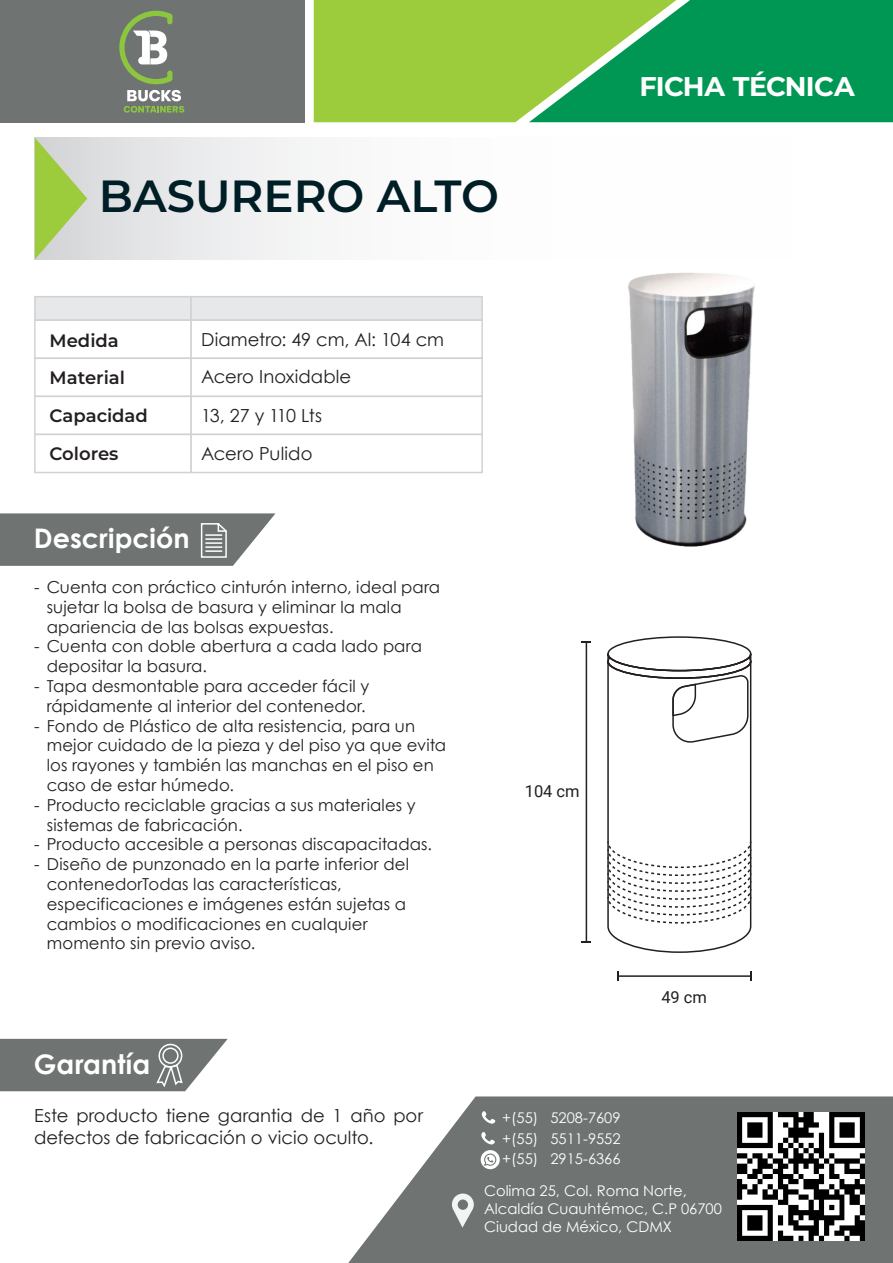
<style>
.page{position:relative;width:893px;height:1263px;background:#fff}
.page>*{position:absolute;margin:0;border:0;box-sizing:border-box;transform-origin:0 0}
.t1{font:100 45px "Montserrat";color:#001e25}
.t2{font:700 27px "Century Gothic";color:#fff}
.t3{font:100 27px "Montserrat";letter-spacing:-.025em;color:#fff}
.t4{font:18px/38px "Century Gothic";letter-spacing:.005em;color:#231f20}
.t5{font:100 18px/38.1px "Montserrat";color:#231f20}
.t6{font:16.5px/19.8px "Century Gothic";letter-spacing:.005em;color:#231f20}
.t7{font:16.5px "Roboto";color:#231f20}
.t8{font:14.7px/20.1px "Century Gothic";color:#fff;text-align:justify}
.s1{color:#fff}
</style>
<div class="page">
<div style="left:0;top:0;width:305px;height:122px;background:#6f7473"></div>
<svg style="left:124px;top:90px;width:60px;height:23px"></svg>
<svg style="left:119px;top:11px;width:53px;height:73px"></svg>
<svg style="left:314px;top:0;width:579px;height:122px;background:#51b24b"></svg>
<svg style="left:348px;top:1096px;width:545px;height:167px;background:#848887"></svg>
<div style="left:34px;top:296px;width:158px;height:25px;background:#e7e8e9;border:2px solid #d1d2d4"></div>
<div style="left:190px;top:296px;width:293px;height:25px;background:#e7e8e9;border:2px solid #d1d2d4"></div>
<div style="left:34px;top:319px;width:158px;height:40px;background:#fff;border:2px solid #d1d2d4"></div>
<div style="left:190px;top:319px;width:293px;height:40px;background:#fff;border:2px solid #d1d2d4"></div>
<div style="left:34px;top:358px;width:158px;height:39px;background:#fff;border:2px solid #d1d2d4"></div>
<div style="left:190px;top:358px;width:293px;height:39px;background:#fff;border:2px solid #d1d2d4"></div>
<div style="left:34px;top:396px;width:158px;height:39px;background:#fff;border:2px solid #d1d2d4"></div>
<div style="left:190px;top:396px;width:293px;height:39px;background:#fff;border:2px solid #d1d2d4"></div>
<div style="left:34px;top:434px;width:158px;height:39px;background:#fff;border:2px solid #d1d2d4"></div>
<div style="left:190px;top:434px;width:293px;height:39px;background:#fff;border:2px solid #d1d2d4"></div>
<div style="left:35px;top:138px;width:847px;height:121px;background:linear-gradient(to right,#e7e7e9,#fff)"></div>
<svg style="left:35px;top:138px;width:52px;height:121px;background:#b9d189"></svg>
<svg style="left:0;top:513px;width:275px;height:53px;background:#7e8281"></svg>
<svg style="left:0;top:1039px;width:228px;height:52px;background:#7e8382"></svg>
<div style="left:159px;top:1044px;width:23px;height:23px;border:2px solid #fff;border-radius:50%"></div>
<div style="left:162px;top:1047px;width:17px;height:17px;border:2px solid #fff;border-radius:50%"></div>
<svg style="left:481px;top:1150px;width:19px;height:19px"></svg>
<svg style="left:481px;top:1132px;width:14px;height:12px"></svg>
<svg style="left:482px;top:1111px;width:13px;height:13px"></svg>
<svg style="left:452px;top:1193px;width:22px;height:34px"></svg>
<img style="left:737px;top:1113px;width:128px;height:127px">
<img style="left:628px;top:272px;width:127px;height:275px">
<hr style="left:586px;top:642px;width:1px;height:300px;background:#231f20">
<svg style="left:581px;top:941px;width:10px;height:2px"></svg>
<hr style="left:618px;top:975px;width:133px;height:2px;background:#231f20">
<svg style="left:617px;top:971px;width:2px;height:10px"></svg>
<svg style="left:607px;top:636px;width:145px;height:317px"></svg>
<h1 class="t1" style="left:99px;top:166px;width:402px">BASURERO ALTO</h1>
<p class="t5" style="left:50px;top:321px;width:71px">Medida</p>
<p class="t5" style="left:50px;top:358px;width:77px">Material</p>
<p class="t5" style="left:50px;top:396px;width:100px">Capacidad<br>Colores</p>
<p class="t4" style="left:201px;top:320px;width:245px"><span class="s1">z</span>Diametro: 49 cm, Al: 104 cm<br>Acero Inoxidable<br>13, 27 y 110 Lts<br>Acero Pulido</p>
<h2 class="t2" style="left:34px;top:518px;width:157px">Descripción</h2>
<p class="t6" style="left:47px;top:577px;width:395px;text-indent:-13px">- Cuenta con práctico cinturón interno, ideal para sujetar la bolsa de basura y eliminar la mala apariencia de las bolsas expuestas.</p>
<p class="t6" style="left:47px;top:636px;width:377px;text-indent:-13px">- Cuenta con doble abertura a cada lado para depositar la basura.</p>
<p class="t6" style="left:34px;top:676px;width:337px;text-align:center">- Tapa desmontable para acceder fácil y rápidamente al interior del contenedor.</p>
<p class="t6" style="left:47px;top:715px;width:401px;text-indent:-13px">- Fondo de Plástico de alta resistencia, para un mejor cuidado de la pieza y del piso ya que evita los rayones y también las manchas en el piso en caso de estar húmedo.</p>
<p class="t6" style="left:47px;top:795px;width:370px;text-indent:-13px">- Producto reciclable gracias a sus materiales y sistemas de fabricación.</p>
<p class="t6" style="left:34px;top:834px;width:400px">- Producto accesible a personas discapacitadas.</p>
<p class="t6" style="left:47px;top:854px;width:364px;text-indent:-13px">- Diseño de punzonado en la parte inferior del contenedorTodas las características, especificaciones e imágenes están sujetas a cambios o modificaciones en cualquier momento sin previo aviso.</p>
<h2 class="t2" style="left:34px;top:1043px;width:118px">Garantía</h2>
<p class="t7" style="left:525px;top:780px;width:56px">104 cm</p>
<h2 class="t3" style="left:639px;top:69px;width:217px">FICHA TÉCNICA</h2>
<p class="t7" style="left:661px;top:985px;width:47px">49 cm</p>
<p class="t4" style="left:34px;top:1104px;width:391px;line-height:21.6px">Este producto tiene garantia de 1 año por defectos de fabricación o vicio oculto.</p>
<p class="t8" style="left:502px;top:1108px;width:120px">+(55) 5208-7609 +(55) 5511-9552 +(55) 2915-6366</p>
<p class="t8" style="left:484px;top:1182px;width:239px;line-height:17.7px;text-align:left">Colima 25, Col. Roma Norte,<br>Alcaldía Cuauhtémoc, C.P 06700<br>Ciudad de México, CDMX</p>
</div>
